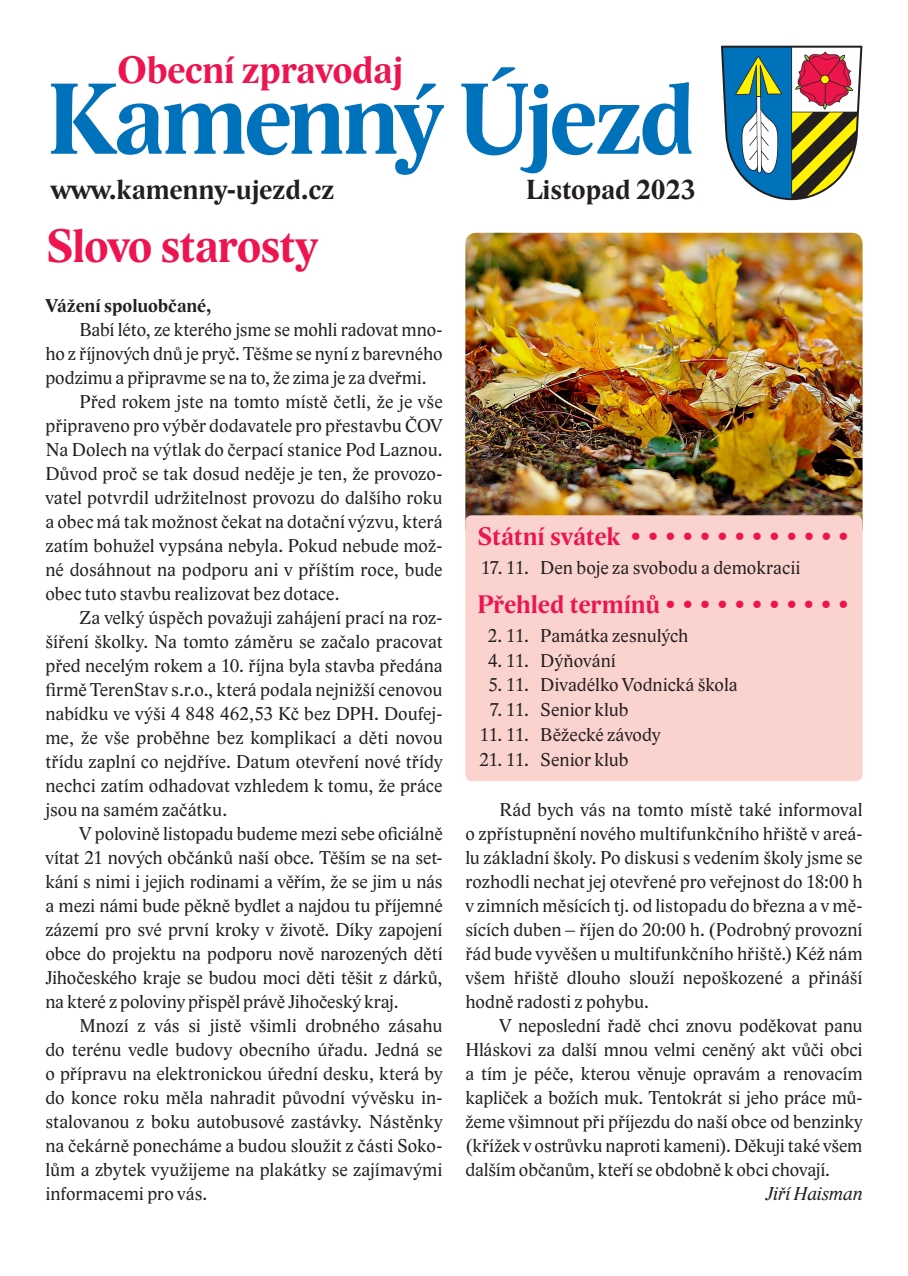
<style>
.page{position:relative;width:908px;height:1276px;background:#fff}
.page>*{position:absolute;margin:0;border:0;box-sizing:border-box;transform-origin:0 0}
.t1{font:700 103.4px "Lido STF";letter-spacing:-.04em;color:#0072bc}
.t2{font:700 48px "Lido STF";letter-spacing:-.02em;color:#ed1450}
.t3{font:700 39.2px "Lido STF";letter-spacing:-.01em;color:#ed1450}
.t4{font:700 28.2px "Lido STF";color:#231f20}
.t5{font:700 26px "Lido STF";letter-spacing:.005em;color:#ed1450}
.t6{font:19px/24px "Lido STF";color:#231f20;text-align:justify}
.t7{font:700 19px "Lido STF";color:#231f20}
.t8{font:italic 19px "Lido STF";letter-spacing:-.005em;color:#231f20}
</style>
<div class="page">
<img style="left:465px;top:233px;width:397px;height:286px">
<div style="left:465px;top:515px;width:397px;height:266px;background:#fbd3ce;border-radius:7px"></div>
<svg style="left:721px;top:46px;width:141px;height:154px"></svg>
<h3 class="t3" style="left:117px;top:50px;width:287px">Obecní zpravodaj</h3>
<h1 class="t1" style="left:45px;top:65px;width:651px">Kamenný Újezd</h1>
<h3 class="t4" style="left:51px;top:175px;width:285px">www.kamenny-ujezd.cz</h3>
<h3 class="t4" style="left:525px;top:175px;width:171px">Listopad 2023</h3>
<h2 class="t2" style="left:45px;top:221px;width:273px">Slovo starosty</h2>
<p class="t7" style="left:45px;top:296px;width:167px">Vážení spoluobčané,</p>
<p class="t6" style="left:79px;top:318px;width:364px">Babí léto, ze kterého jsme se mohli radovat mno-</p>
<p class="t6" style="left:45px;top:342px;width:398px">ho z říjnových dnů je pryč. Těšme se nyní z barevného</p>
<p class="t6" style="left:45px;top:366px;width:382px">podzimu a připravme se na to, že zima je za dveřmi.</p>
<p class="t6" style="left:79px;top:390px;width:364px">Před rokem jste na tomto místě četli, že je vše</p>
<p class="t6" style="left:45px;top:414px;width:398px">připraveno pro výběr dodavatele pro přestavbu ČOV</p>
<p class="t6" style="left:45px;top:438px;width:398px">Na Dolech na výtlak do čerpací stanice Pod Laznou.</p>
<p class="t6" style="left:45px;top:462px;width:398px">Důvod proč se tak dosud neděje je ten, že provozo-</p>
<p class="t6" style="left:45px;top:486px;width:398px">vatel potvrdil udržitelnost provozu do dalšího roku</p>
<p class="t6" style="left:45px;top:510px;width:398px">a obec má tak možnost čekat na dotační výzvu, která</p>
<p class="t6" style="left:45px;top:534px;width:398px">zatím bohužel vypsána nebyla. Pokud nebude mož-</p>
<p class="t6" style="left:45px;top:558px;width:398px">né dosáhnout na podporu ani v příštím roce, bude</p>
<p class="t6" style="left:45px;top:582px;width:295px">obec tuto stavbu realizovat bez dotace.</p>
<p class="t6" style="left:79px;top:606px;width:364px">Za velký úspěch považuji zahájení prací na roz-</p>
<p class="t6" style="left:45px;top:630px;width:398px">šíření školky. Na tomto záměru se začalo pracovat</p>
<p class="t6" style="left:45px;top:654px;width:398px">před necelým rokem a 10. října byla stavba předána</p>
<p class="t6" style="left:45px;top:678px;width:398px">firmě TerenStav s.r.o., která podala nejnižší cenovou</p>
<p class="t6" style="left:45px;top:702px;width:398px">nabídku ve výši 4 848 462,53 Kč bez DPH. Doufej-</p>
<p class="t6" style="left:45px;top:726px;width:398px">me, že vše proběhne bez komplikací a děti novou</p>
<p class="t6" style="left:45px;top:750px;width:398px">třídu zaplní co nejdříve. Datum otevření nové třídy</p>
<p class="t6" style="left:45px;top:774px;width:398px">nechci zatím odhadovat vzhledem k tomu, že práce</p>
<p class="t6" style="left:45px;top:798px;width:183px">jsou na samém začátku.</p>
<p class="t6" style="left:79px;top:822px;width:364px">V polovině listopadu budeme mezi sebe oficiálně</p>
<p class="t6" style="left:45px;top:846px;width:398px">vítat 21 nových občánků naší obce. Těším se na set-</p>
<p class="t6" style="left:45px;top:870px;width:398px">kání s nimi i jejich rodinami a věřím, že se jim u nás</p>
<p class="t6" style="left:45px;top:894px;width:398px">a mezi námi bude pěkně bydlet a najdou tu příjemné</p>
<p class="t6" style="left:45px;top:918px;width:398px">zázemí pro své první kroky v životě. Díky zapojení</p>
<p class="t6" style="left:45px;top:942px;width:398px">obce do projektu na podporu nově narozených dětí</p>
<p class="t6" style="left:45px;top:966px;width:398px">Jihočeského kraje se budou moci děti těšit z dárků,</p>
<p class="t6" style="left:45px;top:990px;width:354px">na které z poloviny přispěl právě Jihočeský kraj.</p>
<p class="t6" style="left:79px;top:1014px;width:364px">Mnozí z vás si jistě všimli drobného zásahu</p>
<p class="t6" style="left:45px;top:1038px;width:398px">do terénu vedle budovy obecního úřadu. Jedná se</p>
<p class="t6" style="left:45px;top:1062px;width:398px">o přípravu na elektronickou úřední desku, která by</p>
<p class="t6" style="left:45px;top:1086px;width:398px">do konce roku měla nahradit původní vývěsku in-</p>
<p class="t6" style="left:45px;top:1110px;width:398px">stalovanou z boku autobusové zastávky. Nástěnky</p>
<p class="t6" style="left:45px;top:1134px;width:398px">na čekárně ponecháme a budou sloužit z části Soko-</p>
<p class="t6" style="left:45px;top:1158px;width:398px">lům a zbytek využijeme na plakátky se zajímavými</p>
<p class="t6" style="left:45px;top:1182px;width:163px">informacemi pro vás.</p>
<h3 class="t5" style="left:477px;top:523px;width:373px">Státní svátek • • • • • • • • • • • • •</h3>
<p class="t6" style="left:480px;top:556px;width:321px">17. 11. Den boje za svobodu a demokracii</p>
<h3 class="t5" style="left:477px;top:590px;width:373px">Přehled termínů • • • • • • • • • • •</h3>
<p class="t6" style="left:487px;top:623px;width:202px">2. 11. Památka zesnulých</p>
<p class="t6" style="left:488px;top:648px;width:129px">4. 11. Dýňování</p>
<p class="t6" style="left:488px;top:673px;width:251px">5. 11. Divadélko Vodnická škola</p>
<p class="t6" style="left:489px;top:698px;width:140px">7. 11. Senior klub</p>
<p class="t6" style="left:479px;top:723px;width:182px">11. 11. Běžecké závody</p>
<p class="t6" style="left:479px;top:748px;width:151px">21. 11. Senior klub</p>
<p class="t6" style="left:465px;top:798px;width:398px;text-indent:34px">Rád bych vás na tomto místě také informoval o zpřístupnění nového multifunkčního hřiště v areá&shy;lu základní školy. Po diskusi s vedením školy jsme se rozhodli nechat jej otevřené pro veřejnost do 18:00 h v zimních měsících tj. od listopadu do března a v mě&shy;sících duben – říjen do 20:00 h. (Podrobný provozní řád bude vyvěšen u multifunkčního hřiště.) Kéž nám všem hřiště dlouho slouží nepoškozené a přináší hodně radosti z pohybu.</p>
<p class="t6" style="left:465px;top:1014px;width:398px;text-indent:34px">V neposlední řadě chci znovu poděkovat panu Hláskovi za další mnou velmi ceněný akt vůči obci a tím je péče, kterou věnuje opravám a renovacím kapliček a božích muk. Tentokrát si jeho práce mů&shy;žeme všimnout při příjezdu do naší obce od benzinky (křížek v ostrůvku naproti kameni). Děkuji také všem dalším občanům, kteří se obdobně k obci chovají.</p>
<p class="t8" style="left:765px;top:1184px;width:98px">Jiří Haisman</p>
</div>
